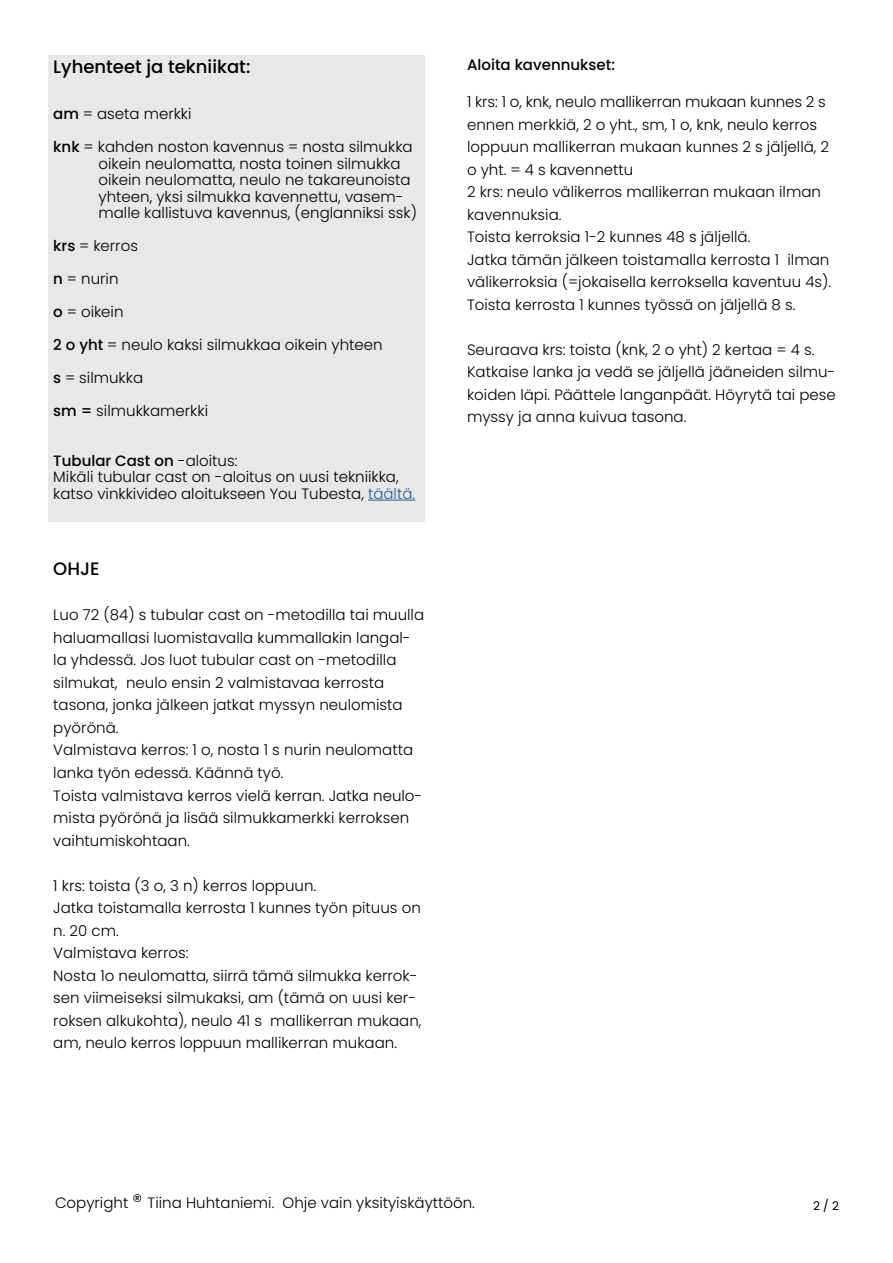
<style>
.page{position:relative;width:893px;height:1263px;background:#fff}
.page>*{position:absolute;margin:0;border:0;box-sizing:border-box;transform-origin:0 0}
.t1{font:500 18px "Poppins";color:#000}
.t2{font:300 15px/22.5px "Poppins";color:#000}
.t3{font:500 15px "Poppins";color:#000}
.t4{font:12px "Poppins";color:#000}
.s1{font-weight:500}
.s2{color:#215e9e}
.s3{font-size:19.5px}
</style>
<div class="page">
<div style="left:48px;top:55px;width:377px;height:466px;background:#e8e9e6"></div>
<hr style="left:368px;top:500px;width:47px;height:1px;background:#215e9e">
<p class="t1" style="left:53px;top:56px;width:199px">Lyhenteet ja tekniikat:</p>
<p class="t2" style="left:53px;top:103px;width:140px"><span class="s1">am</span> = aseta merkki</p>
<p class="t2" style="left:99px;top:139px;width:320px;line-height:16.5px;text-indent:-45px"><span class="s1">knk</span> = kahden noston kavennus = nosta silmukka oikein neulomatta, nosta toinen silmukka oikein neulomatta, neulo ne takareunoista yhteen, yksi silmukka kavennettu, vasem&shy;malle kallistuva kavennus, (englanniksi ssk)</p>
<p class="t2" style="left:53px;top:235px;width:86px"><span class="s1">krs</span> = kerros</p>
<p class="t2" style="left:53px;top:268px;width:67px"><span class="s1">n</span> = nurin</p>
<p class="t2" style="left:53px;top:301px;width:72px"><span class="s1">o</span> = oikein</p>
<p class="t2" style="left:53px;top:334px;width:331px"><span class="s1">2 o yht</span> = neulo kaksi silmukkaa oikein yhteen</p>
<p class="t2" style="left:53px;top:367px;width:91px"><span class="s1">s</span> = silmukka</p>
<p class="t2" style="left:53px;top:400px;width:156px"><span class="s1">sm =</span> silmukkamerkki</p>
<p class="t2" style="left:53px;top:452px;width:363px;line-height:16.5px"><span class="s1">Tubular Cast on</span> -aloitus:<br>Mikäli tubular cast on -aloitus on uusi tekniikka, katso vinkkivideo aloitukseen You Tubesta, <span class="s2">täältä.</span></p>
<p class="t1" style="left:53px;top:559px;width:48px">OHJE</p>
<p class="t2" style="left:53px;top:604px;width:372px">Luo 72 (84) s tubular cast on -metodilla tai muulla haluamallasi luomistavalla kummallakin langal&shy;la yhdessä. Jos luot tubular cast on -metodilla silmukat, neulo ensin 2 valmistavaa kerrosta tasona, jonka jälkeen jatkat myssyn neulomista pyörönä.<br>Valmistava kerros: 1 o, nosta 1 s nurin neulomatta lanka työn edessä. Käännä työ.<br>Toista valmistava kerros vielä kerran. Jatka neulo&shy;mista pyörönä ja lisää silmukkamerkki kerroksen vaihtumiskohtaan.</p>
<p class="t2" style="left:53px;top:874px;width:370px">1 krs: toista (3 o, 3 n) kerros loppuun.<br>Jatka toistamalla kerrosta 1 kunnes työn pituus on n. 20 cm.<br>Valmistava kerros:<br>Nosta 1o neulomatta, siirrä tämä silmukka kerrok&shy;sen viimeiseksi silmukaksi, am (tämä on uusi ker&shy;roksen alkukohta), neulo 41 s mallikerran mukaan, am, neulo kerros loppuun mallikerran mukaan.</p>
<p class="t3" style="left:467px;top:56px;width:150px">Aloita kavennukset:</p>
<p class="t2" style="left:467px;top:91px;width:366px">1 krs: 1 o, knk, neulo mallikerran mukaan kunnes 2 s ennen merkkiä, 2 o yht., sm, 1 o, knk, neulo kerros loppuun mallikerran mukaan kunnes 2 s jäljellä, 2 o yht. = 4 s kavennettu<br>2 krs: neulo välikerros mallikerran mukaan ilman kavennuksia.<br>Toista kerroksia 1-2 kunnes 48 s jäljellä.<br>Jatka tämän jälkeen toistamalla kerrosta 1 ilman välikerroksia (=jokaisella kerroksella kaventuu 4s).<br>Toista kerrosta 1 kunnes työssä on jäljellä 8 s.</p>
<p class="t2" style="left:467px;top:338px;width:370px">Seuraava krs: toista (knk, 2 o yht) 2 kertaa = 4 s.<br>Katkaise lanka ja vedä se jäljellä jääneiden silmu&shy;koiden läpi. Päättele langanpäät. Höyrytä tai pese myssy ja anna kuivua tasona.</p>
<p class="t2" style="left:55px;top:1192px;width:421px">Copyright <span class="s3">®</span> Tiina Huhtaniemi. Ohje vain yksityiskäyttöön.</p>
<p class="t4" style="left:813px;top:1199px;width:27px">2 / 2</p>
</div>
